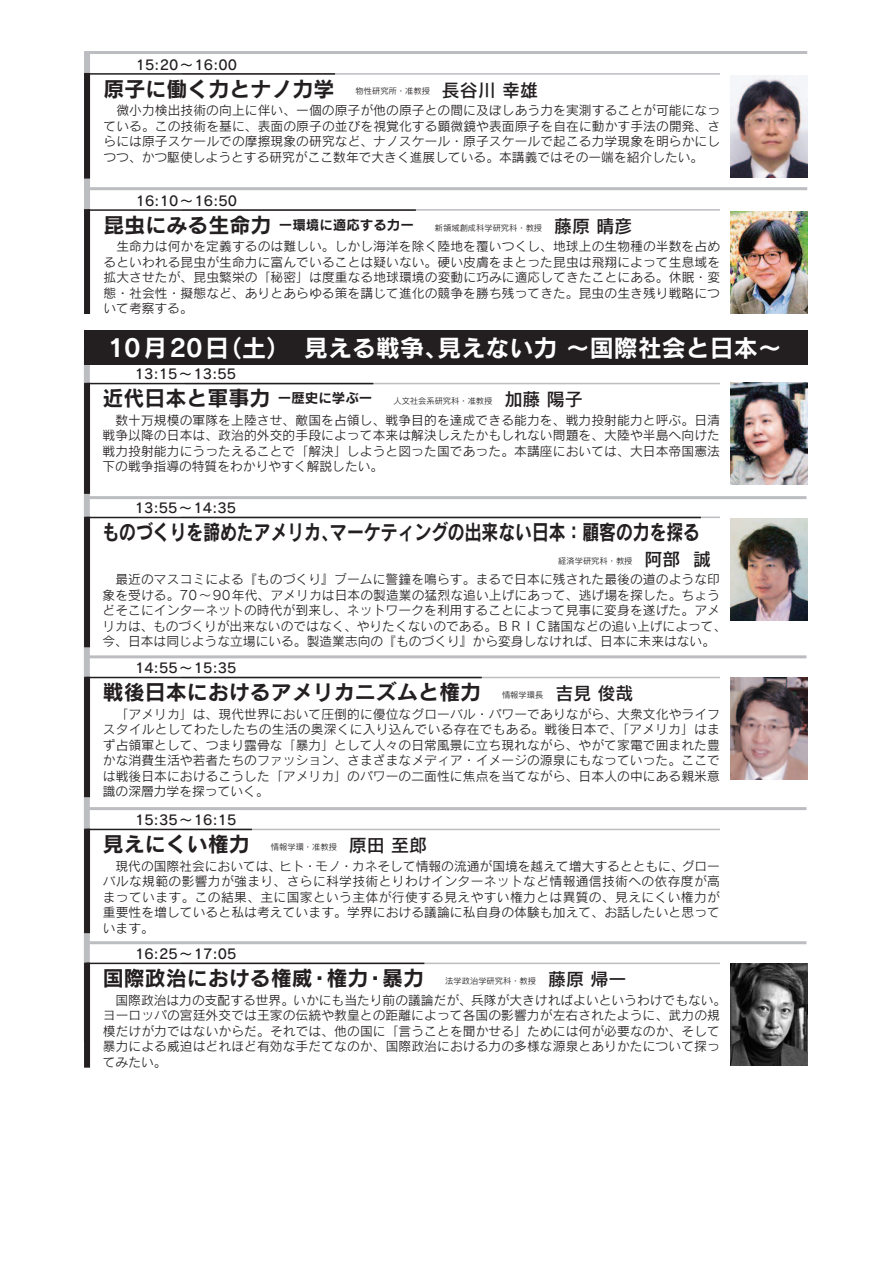
<style>
.page{position:relative;width:893px;height:1262px;background:#fff}
.page>*{position:absolute;margin:0;border:0;box-sizing:border-box;transform-origin:0 0}
.t1{font:24px "Rodin CID B";color:#fff}
.t2{font:21px "Rodin CID B";color:#231f20}
.t3{font:21px "Rodin CID B";color:#231f20;scale:.8 1}
.t4{font:13.5px "Rodin CID DB";color:#231f20}
.t5{font:13.5px "Rodin CID B";color:#231f20}
.t6{font:12.75px/15.5px "Rodin CID M";letter-spacing:.01em;color:#231f20;text-align:justify}
.t7{font:8.25px "Rodin CID M";color:#231f20}
.s1{font-family:"Rodin CID DB";font-size:18px}
.s2{font-size:21px}
.s3{font-size:13.5px}
</style>
<div class="page">
<div style="left:84px;top:350px;width:6px;height:692px;background:#bcbdc0"></div>
<div style="left:84px;top:52px;width:6px;height:262px;background:#bcbdc0"></div>
<div style="left:84px;top:330px;width:723px;height:34px;background:#231f20"></div>
<div style="left:84px;top:73px;width:6px;height:105px;background:#231f20"></div>
<hr style="left:182px;top:73px;width:538px;height:2px;background:#bcbdc0">
<hr style="left:87px;top:73px;width:248px;height:2px;background:#231f20">
<div style="left:84px;top:517px;width:6px;height:130px;background:#231f20"></div>
<hr style="left:181px;top:516px;width:539px;height:2px;background:#bcbdc0">
<hr style="left:86px;top:517px;width:614px;height:1px;background:#231f20">
<img style="left:730px;top:518px;width:77px;height:102px">
<div style="left:84px;top:676px;width:6px;height:121px;background:#231f20"></div>
<hr style="left:181px;top:676px;width:539px;height:2px;background:#bcbdc0">
<hr style="left:86px;top:676px;width:396px;height:2px;background:#231f20">
<img style="left:730px;top:76px;width:77px;height:102px">
<hr style="left:185px;top:383px;width:535px;height:1px;background:#bcbdc0">
<hr style="left:87px;top:383px;width:286px;height:1px;background:#231f20">
<div style="left:84px;top:383px;width:6px;height:111px;background:#231f20"></div>
<img style="left:730px;top:383px;width:77px;height:102px">
<hr style="left:84px;top:51px;width:723px;height:3px;background:#bcbdc0">
<div style="left:84px;top:209px;width:6px;height:105px;background:#231f20"></div>
<hr style="left:182px;top:209px;width:538px;height:2px;background:#bcbdc0">
<hr style="left:87px;top:209px;width:329px;height:2px;background:#231f20">
<img style="left:730px;top:212px;width:77px;height:102px">
<hr style="left:84px;top:187px;width:723px;height:3px;background:#bcbdc0">
<hr style="left:84px;top:496px;width:722px;height:3px;background:#bcbdc0">
<img style="left:730px;top:677px;width:77px;height:102px">
<hr style="left:84px;top:655px;width:722px;height:3px;background:#bcbdc0">
<div style="left:84px;top:828px;width:6px;height:105px;background:#231f20"></div>
<hr style="left:181px;top:828px;width:539px;height:2px;background:#bcbdc0">
<hr style="left:86px;top:828px;width:166px;height:2px;background:#231f20">
<hr style="left:84px;top:807px;width:722px;height:3px;background:#bcbdc0">
<div style="left:84px;top:962px;width:6px;height:105px;background:#231f20"></div>
<hr style="left:181px;top:962px;width:539px;height:2px;background:#bcbdc0">
<hr style="left:86px;top:962px;width:338px;height:2px;background:#231f20">
<img style="left:730px;top:963px;width:77px;height:102px">
<hr style="left:84px;top:941px;width:722px;height:3px;background:#bcbdc0">
<p class="t4" style="left:136px;top:59px;width:103px">15:20～16:00</p>
<h2 class="t2" style="left:103px;top:81px;width:253px">原子に働く力とナノ力学　</h2>
<p class="t7" style="left:355px;top:88px;width:184px">物性研究所・准教授 <span class="s1">長谷川幸雄</span></p>
<p class="t6" style="left:103px;top:104px;width:618px;text-indent:13px">微小力検出技術の向上に伴い、一個の原子が他の原子との間に及ぼしあう力を実測することが可能になっている。この技術を基に、表面の原子の並びを視覚化する顕微鏡や表面原子を自在に動かす手法の開発、さらには原子スケールでの摩擦現象の研究など、ナノスケール・原子スケールで起こる力学現象を明らかにしつつ、かつ駆使しようとする研究がここ数年で大きく進展している。本講義ではその一端を紹介したい。</p>
<p class="t4" style="left:136px;top:196px;width:103px">16:10～16:50</p>
<p class="t5" style="left:103px;top:220px;width:312px"><span class="s2">昆虫にみる生命力</span>ー環境に適応する力ー</p>
<p class="t7" style="left:435px;top:224px;width:199px">新領域創成科学研究科・教授 <span class="s1">藤原晴彦</span></p>
<p class="t6" style="left:103px;top:240px;width:618px;text-indent:13px">生命力は何かを定義するのは難しい。しかし海洋を除く陸地を覆いつくし、地球上の生物種の半数を占めるといわれる昆虫が生命力に富んでいることは疑いない。硬い皮膚をまとった昆虫は飛翔によって生息域を拡大させたが、昆虫繁栄の「秘密」は度重なる地球環境の変動に巧みに適応してきたことにある。休眠・変態・社会性・擬態など、ありとあらゆる策を講じて進化の競争を勝ち残ってきた。昆虫の生き残り戦略について考察する。</p>
<h1 class="t1" style="left:108px;top:339px;width:675px">10月20日（土）見える戦争、見えない力～国際社会と日本～</h1>
<p class="t4" style="left:135px;top:369px;width:103px">13:15～13:55</p>
<h2 class="t2" style="left:102px;top:390px;width:271px">近代日本と軍事力<span class="s3">ー歴史に学ぶー</span></h2>
<p class="t7" style="left:393px;top:398px;width:191px">人文社会系研究科・准教授 <span class="s1">加藤陽子</span></p>
<p class="t6" style="left:102px;top:414px;width:619px;text-indent:13px">数十万規模の軍隊を上陸させ、敵国を占領し、戦争目的を達成できる能力を、戦力投射能力と呼ぶ。日清戦争以降の日本は、政治的外交的手段によって本来は解決しえたかもしれない問題を、大陸や半島へ向けた戦力投射能力にうったえることで「解決」しようと図った国であった。本講座においては、大日本帝国憲法下の戦争指導の特質をわかりやすく解説したい。</p>
<p class="t4" style="left:135px;top:503px;width:103px">13:55～14:35</p>
<h2 class="t3" style="left:102px;top:524px;width:748px">ものづくりを諦めたアメリカ、マーケティングの出来ない日本：顧客の力を探る</h2>
<p class="t7" style="left:558px;top:557px;width:154px">経済学研究科・教授 <span class="s1">阿部 誠</span></p>
<p class="t6" style="left:102px;top:573px;width:625px;text-align:left;text-indent:13px">最近のマスコミによる『ものづくり』ブームに警鐘を鳴らす。まるで日本に残された最後の道のような印象を受ける。70～90年代、アメリカは日本の製造業の猛烈な追い上げにあって、逃げ場を探した。ちょうどそこにインターネットの時代が到来し、ネットワークを利用することによって見事に変身を遂げた。アメリカは、ものづくりが出来ないのではなく、やりたくないのである。ＢＲＩＣ諸国などの追い上げによって、今、日本は同じような立場にいる。製造業志向の『ものづくり』から変身しなければ、日本に未来はない。</p>
<p class="t4" style="left:135px;top:663px;width:103px">14:55～15:35</p>
<h2 class="t2" style="left:103px;top:684px;width:400px">戦後日本におけるアメリカニズムと権力　</h2>
<p class="t7" style="left:502px;top:692px;width:133px">情報学環長 <span class="s1">吉見俊哉</span></p>
<p class="t6" style="left:103px;top:708px;width:618px;text-indent:13px">「アメリカ」は、現代世界において圧倒的に優位なグローバル・パワーでありながら、大衆文化やライフスタイルとしてわたしたちの生活の奥深くに入り込んでいる存在でもある。戦後日本で、「アメリカ」はまず占領軍として、つまり露骨な「暴力」として人々の日常風景に立ち現れながら、やがて家電で囲まれた豊かな消費生活や若者たちのファッション、さまざまなメディア・イメージの源泉にもなっていった。ここでは戦後日本におけるこうした「アメリカ」のパワーの二面性に焦点を当てながら、日本人の中にある親米意識の深層力学を探っていく。</p>
<p class="t4" style="left:135px;top:815px;width:103px">15:35～16:15</p>
<h2 class="t2" style="left:103px;top:836px;width:169px">見えにくい権力　</h2>
<p class="t7" style="left:271px;top:843px;width:158px">情報学環・准教授 <span class="s1">原田至郎</span></p>
<p class="t6" style="left:103px;top:860px;width:618px;text-indent:13px">現代の国際社会においては、ヒト・モノ・カネそして情報の流通が国境を越えて増大するとともに、グローバルな規範の影響力が強まり、さらに科学技術とりわけインターネットなど情報通信技術への依存度が高まっています。この結果、主に国家という主体が行使する見えやすい権力とは異質の、見えにくい権力が重要性を増していると私は考えています。学界における議論に私自身の体験も加えて、お話したいと思っています。</p>
<p class="t4" style="left:135px;top:949px;width:103px">16:25～17:05</p>
<h2 class="t2" style="left:103px;top:970px;width:344px">国際政治における権威・権力・暴力　</h2>
<p class="t7" style="left:445px;top:977px;width:182px">法学政治学研究科・教授 <span class="s1">藤原帰一</span></p>
<p class="t6" style="left:103px;top:993px;width:625px;text-align:left;text-indent:13px">国際政治は力の支配する世界。いかにも当たり前の議論だが、兵隊が大きければよいというわけでもない。ヨーロッパの宮廷外交では王家の伝統や教皇との距離によって各国の影響力が左右されたように、武力の規模だけが力ではないからだ。それでは、他の国に「言うことを聞かせる」ためには何が必要なのか、そして暴力による威迫はどれほど有効な手だてなのか、国際政治における力の多様な源泉とありかたについて探ってみたい。</p>
</div>
